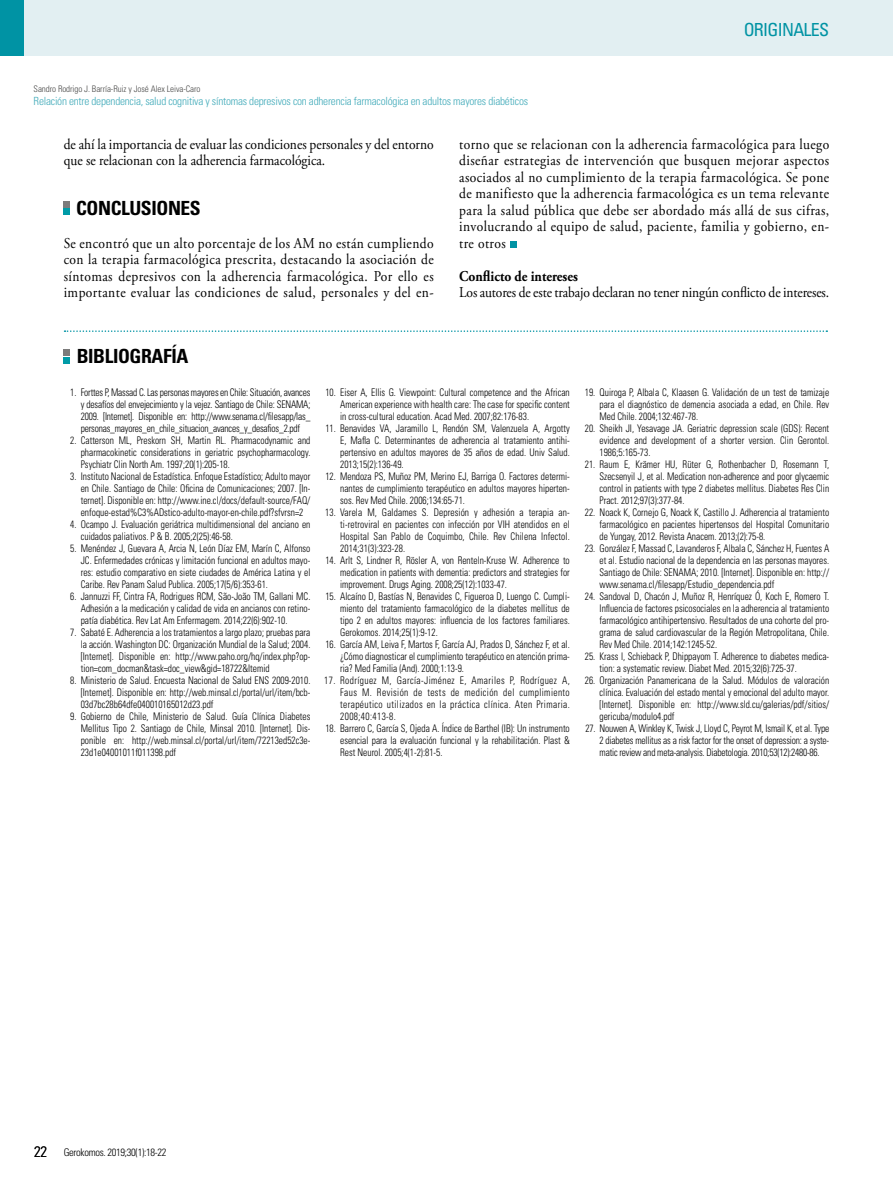
<style>
.page{position:relative;width:893px;height:1191px;background:#fff}
.page>*{position:absolute;margin:0;border:0;box-sizing:border-box;transform-origin:0 0}
.t1{font:700 condensed 19.5px "Univers LT Std";letter-spacing:-.02em;color:#000}
.t2{font:condensed 18px "Univers LT Std";letter-spacing:-.04em;color:#0093a4}
.t3{font:15px/16.5px "Adobe Garamond Pro";color:#000;text-align:justify;scale:.9 1}
.t4{font:700 15px "Adobe Garamond Pro";color:#000;scale:.9 1}
.t5{font:300 condensed 11.25px "Univers LT Std";letter-spacing:-.02em;color:#42abba}
.t6{font:300 condensed 10.5px/12px "Univers LT Std";color:#000;text-align:justify;scale:.9 1}
.t7{font:300 condensed 10.5px "Univers LT Std";letter-spacing:-.03em;color:#000}
.t8{font:300 condensed 9px "Univers LT Std";letter-spacing:-.01em;color:#4a4a49}
.s1{font-size:15px}
</style>
<div class="page">
<div style="left:0;top:0;width:893px;height:55px;background:#e2eff2"></div>
<div style="left:0;top:0;width:24px;height:55px;background:#0093a4"></div>
<svg style="left:64px;top:350px;width:6px;height:13px"></svg>
<svg style="left:65px;top:330px;width:762px;height:2px"></svg>
<svg style="left:64px;top:201px;width:6px;height:14px"></svg>
<div style="left:510px;top:241px;width:6px;height:7px;background:#0093a4"></div>
<h2 class="t2" style="left:744px;top:18px;width:87px">ORIGINALES</h2>
<p class="t8" style="left:34px;top:83px;width:168px">Sandro Rodrigo J. Barría-Ruiz y José Alex Leiva-Caro</p>
<p class="t5" style="left:34px;top:94px;width:496px">Relación entre dependencia, salud cognitiva y síntomas depresivos con adherencia farmacológica en adultos mayores diabéticos</p>
<p class="t3" style="left:459px;top:136px;width:413px">torno que se relacionan con la adherencia farmacológica para luego diseñar estrategias de intervención que busquen mejorar aspectos asociados al no cumplimiento de la terapia farmacológica. Se pone de manifiesto que la adherencia farmacológica es un tema relevante para la salud pública que debe ser abordado más allá de sus cifras, involucrando al equipo de salud, paciente, familia y gobierno, en&shy;tre otros</p>
<h3 class="t4" style="left:459px;top:267px;width:133px">Conflicto de intereses</h3>
<h3 class="t3" style="left:459px;top:285px;width:412px">Los autores de este trabajo declaran no tener ningún conflicto de intereses.</h3>
<h3 class="t3" style="left:64px;top:136px;width:413px">de ahí la importancia de evaluar las condiciones personales y del entorno que se relacionan con la adherencia farmacológica.</h3>
<h1 class="t1" style="left:76px;top:196px;width:126px">CONCLUSIONES</h1>
<p class="t3" style="left:64px;top:235px;width:413px">Se encontró que un alto porcentaje de los AM no están cumpliendo con la terapia farmacológica prescrita, destacando la asociación de síntomas depresivos con la adherencia farmacológica. Por ello es importante evaluar las condiciones de salud, personales y del en-</p>
<h1 class="t1" style="left:77px;top:344px;width:113px">BIBLIOGRAFÍA</h1>
<p class="t6" style="left:81px;top:386px;width:257px;text-indent:-11px">1. Forttes P, Massad C. Las personas mayores en Chile: Situación, avances y desafíos del envejecimiento y la vejez. Santiago de Chile: SENAMA; 2009. [Internet]. Disponible en: http://www.senama.cl/filesapp/las_ personas_mayores_en_chile_situacion_avances_y_desafios_2.pdf</p>
<p class="t6" style="left:81px;top:434px;width:257px;text-indent:-11px">2. Catterson ML, Preskorn SH, Martin RL. Pharmacodynamic and pharmacokinetic considerations in geriatric psychopharmacology.<br>Psychiatr Clin North Am. 1997;20(1):205-18.</p>
<p class="t6" style="left:81px;top:470px;width:257px;text-indent:-11px">3. Instituto Nacional de Estadística. Enfoque Estadístico; Adulto mayor en Chile. Santiago de Chile: Oficina de Comunicaciones; 2007. [In&shy;ternet]. Disponible en: http://www.ine.cl/docs/default-source/FAQ/ enfoque-estad%C3%ADstico-adulto-mayor-en-chile.pdf?sfvrsn=2</p>
<p class="t6" style="left:81px;top:518px;width:257px;text-indent:-11px">4. Ocampo J. Evaluación geriátrica multidimensional del anciano en cuidados paliativos. P &amp; B. 2005;2(25):46-58.</p>
<p class="t6" style="left:81px;top:542px;width:257px;text-indent:-11px">5. Menéndez J, Guevara A, Arcia N, León Díaz EM, Marín C, Alfonso JC. Enfermedades crónicas y limitación funcional en adultos mayo&shy;res: estudio comparativo en siete ciudades de América Latina y el Caribe. Rev Panam Salud Publica. 2005;17(5/6):353-61.</p>
<p class="t6" style="left:81px;top:590px;width:257px;text-indent:-11px">6. Jannuzzi FF, Cintra FA, Rodrigues RCM, São-João TM, Gallani MC.<br>Adhesión a la medicación y calidad de vida en ancianos con retino&shy;patía diabética. Rev Lat Am Enfermagem. 2014;22(6):902-10.</p>
<p class="t6" style="left:81px;top:626px;width:257px;text-indent:-11px">7. Sabaté E. Adherencia a los tratamientos a largo plazo; pruebas para la acción. Washington DC: Organización Mundial de la Salud; 2004. [Internet]. Disponible en: http://www.paho.org/hq/index.php?op&shy;tion=com_docman&amp;task=doc_view&amp;gid=18722&amp;Itemid</p>
<p class="t6" style="left:81px;top:674px;width:257px;text-indent:-11px">8. Ministerio de Salud. Encuesta Nacional de Salud ENS 2009-2010. [Internet]. Disponible en: http://web.minsal.cl/portal/url/item/bcb-03d7bc28b64dfe040010165012d23.pdf</p>
<p class="t6" style="left:81px;top:710px;width:257px;text-indent:-11px">9. Gobierno de Chile, Ministerio de Salud. Guía Clínica Diabetes Mellitus Tipo 2. Santiago de Chile, Minsal 2010. [Internet]. Dis&shy;ponible en: http://web.minsal.cl/portal/url/item/72213ed52c3e-23d1e04001011f011398.pdf</p>
<p class="t6" style="left:340px;top:386px;width:257px;text-indent:-15px">10. Eiser A, Ellis G. Viewpoint: Cultural competence and the African American experience with health care: The case for specific content in cross-cultural education. Acad Med. 2007;82:176-83.</p>
<p class="t6" style="left:340px;top:422px;width:257px;text-indent:-15px">11. Benavides VA, Jaramillo L, Rendón SM, Valenzuela A, Argotty E, Mafla C. Determinantes de adherencia al tratamiento antihi&shy;pertensivo en adultos mayores de 35 años de edad. Univ Salud.<br>2013;15(2):136-49.</p>
<p class="t6" style="left:340px;top:470px;width:257px;text-indent:-15px">12. Mendoza PS, Muñoz PM, Merino EJ, Barriga O. Factores determi&shy;nantes de cumplimiento terapéutico en adultos mayores hiperten&shy;sos. Rev Med Chile. 2006;134:65-71.</p>
<p class="t6" style="left:340px;top:506px;width:257px;text-indent:-15px">13. Varela M, Galdames S. Depresión y adhesión a terapia an&shy;ti-retroviral en pacientes con infección por VIH atendidos en el Hospital San Pablo de Coquimbo, Chile. Rev Chilena Infectol.<br>2014;31(3):323-28.</p>
<p class="t6" style="left:340px;top:554px;width:257px;text-indent:-15px">14. Arlt S, Lindner R, Rösler A, von Renteln-Kruse W. Adherence to medication in patients with dementia: predictors and strategies for improvement. Drugs Aging. 2008;25(12):1033-47.</p>
<p class="t6" style="left:340px;top:590px;width:257px;text-indent:-15px">15. Alcaíno D, Bastías N, Benavides C, Figueroa D, Luengo C. Cumpli&shy;miento del tratamiento farmacológico de la diabetes mellitus de tipo 2 en adultos mayores: influencia de los factores familiares.<br>Gerokomos. 2014;25(1):9-12.</p>
<p class="t6" style="left:340px;top:638px;width:257px;text-indent:-15px">16. García AM, Leiva F, Martos F, García AJ, Prados D, Sánchez F, et al. ¿Cómo diagnosticar el cumplimiento terapéutico en atención prima&shy;ria? Med Familia (And). 2000;1:13-9.</p>
<p class="t6" style="left:340px;top:674px;width:257px;text-indent:-16px">17. Rodríguez M, García-Jiménez E, Amariles P, Rodríguez A, Faus M. Revisión de tests de medición del cumplimiento terapéutico utilizados en la práctica clínica. Aten Primaria.<br>2008;40:413-8.</p>
<p class="t6" style="left:340px;top:722px;width:257px;text-indent:-15px">18. Barrero C, García S, Ojeda A. Índice de Barthel (IB): Un instrumento esencial para la evaluación funcional y la rehabilitación. Plast &amp; Rest Neurol. 2005;4(1-2):81-5.</p>
<p class="t6" style="left:600px;top:386px;width:257px;text-indent:-15px">19. Quiroga P, Albala C, Klaasen G. Validación de un test de tamizaje para el diagnóstico de demencia asociada a edad, en Chile. Rev Med Chile. 2004;132:467-78.</p>
<p class="t6" style="left:600px;top:422px;width:257px;text-indent:-15px">20. Sheikh JI, Yesavage JA. Geriatric depression scale (GDS): Recent evidence and development of a shorter version. Clin Gerontol.<br>1986;5:165-73.</p>
<p class="t6" style="left:600px;top:458px;width:257px;text-indent:-15px">21. Raum E, Krämer HU, Rüter G, Rothenbacher D, Rosemann T, Szecsenyil J, et al. Medication non-adherence and poor glycaemic control in patients with type 2 diabetes mellitus. Diabetes Res Clin Pract. 2012;97(3):377-84.</p>
<p class="t6" style="left:600px;top:506px;width:257px;text-indent:-15px">22. Noack K, Cornejo G, Noack K, Castillo J. Adherencia al tratamiento farmacológico en pacientes hipertensos del Hospital Comunitario de Yungay, 2012. Revista Anacem. 2013;(2):75-8.</p>
<p class="t6" style="left:600px;top:542px;width:257px;text-indent:-15px">23. González F, Massad C, Lavanderos F, Albala C, Sánchez H, Fuentes A et al. Estudio nacional de la dependencia en las personas mayores.<br>Santiago de Chile: SENAMA; 2010. [Internet]. Disponible en: http:// www.senama.cl/filesapp/Estudio_dependencia.pdf</p>
<p class="t6" style="left:600px;top:590px;width:257px;text-indent:-15px">24. Sandoval D, Chacón J, Muñoz R, Henríquez Ó, Koch E, Romero T.<br>Influencia de factores psicosociales en la adherencia al tratamiento farmacológico antihipertensivo. Resultados de una cohorte del pro&shy;grama de salud cardiovascular de la Región Metropolitana, Chile.<br>Rev Med Chile. 2014;142:1245-52.</p>
<p class="t6" style="left:600px;top:650px;width:257px;text-indent:-15px">25. Krass I, Schieback P, Dhippayom T. Adherence to diabetes medica&shy;tion: a systematic review. Diabet Med. 2015;32(6):725-37.</p>
<p class="t6" style="left:600px;top:674px;width:257px;text-indent:-15px">26. Organización Panamericana de la Salud. Módulos de valoración clínica. Evaluación del estado mental y emocional del adulto mayor. [Internet]. Disponible en: http://www.sld.cu/galerias/pdf/sitios/ gericuba/modulo4.pdf</p>
<p class="t6" style="left:600px;top:722px;width:257px;text-indent:-14px">27. Nouwen A, Winkley K, Twisk J, Lloyd C, Peyrot M, Ismail K, et al. Type 2 diabetes mellitus as a risk factor for the onset of depression: a syste&shy;matic review and meta-analysis. Diabetologia. 2010;53(12):2480-86.</p>
<p class="t7" style="left:34px;top:1145px;width:134px"><span class="s1">22</span> Gerokomos. 2019;30(1):18-22</p>
</div>
